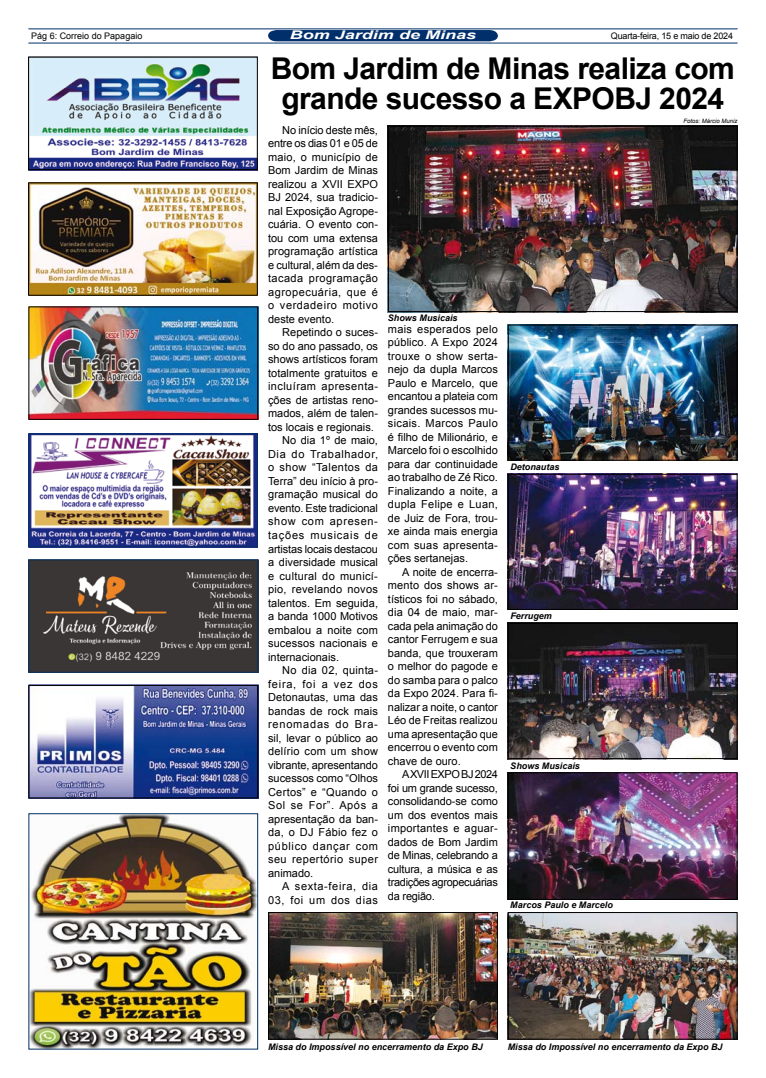
<style>
.page{position:relative;width:766px;height:1078px;background:#fff}
.page>*{position:absolute;margin:0;border:0;box-sizing:border-box;transform-origin:0 0}
.t1{font:700 30px/30px "Arial";letter-spacing:-.02em;color:#000;text-align:center}
.t2{font:italic 700 12px "Arial";color:#fff;scale:1.5 1}
.t3{font:11px/13.5px "Arial";letter-spacing:.005em;color:#000;text-align:justify}
.t4{font:11px "Arial";letter-spacing:.04em;color:#000}
.t5{font:11px "Arial";letter-spacing:.025em;color:#000}
.t6{font:11px "Arial";letter-spacing:.07em;color:#000}
.t7{font:11px "Arial";letter-spacing:.06em;color:#000}
.t8{font:11px "Arial";letter-spacing:.055em;color:#000}
.t9{font:11px "Arial";letter-spacing:.03em;color:#000}
.t10{font:11px "Arial";letter-spacing:.05em;color:#000}
.t11{font:italic 700 9px "Arial";color:#000}
.t12{font:9px "Arial";letter-spacing:-.02em;color:#000}
.t13{font:9px "Arial";color:#000}
.t14{font:italic 6px "Arial";color:#000}
</style>
<div class="page">
<svg style="left:268px;top:30px;width:229px;height:11px;background:#03326d"></svg>
<hr style="left:28px;top:28px;width:709px;height:1px;background:#002f6b">
<hr style="left:28px;top:43px;width:709px;height:1px;background:#002f6b">
<img style="left:390px;top:128px;width:345px;height:182px">
<div style="left:388px;top:126px;width:349px;height:186px;border:1px solid #000"></div>
<img style="left:270px;top:913px;width:225px;height:124px">
<div style="left:268px;top:911px;width:229px;height:128px;border:1px solid #000"></div>
<img style="left:509px;top:326px;width:226px;height:132px">
<div style="left:507px;top:324px;width:230px;height:136px;border:1px solid #000"></div>
<img style="left:509px;top:913px;width:226px;height:124px">
<div style="left:507px;top:911px;width:230px;height:128px;border:1px solid #000"></div>
<img style="left:509px;top:475px;width:226px;height:132px">
<div style="left:507px;top:473px;width:230px;height:136px;border:1px solid #000"></div>
<img style="left:509px;top:624px;width:226px;height:132px">
<div style="left:507px;top:622px;width:230px;height:136px;border:1px solid #000"></div>
<img style="left:509px;top:774px;width:226px;height:123px">
<div style="left:507px;top:772px;width:230px;height:127px;border:1px solid #000"></div>
<img style="left:30px;top:308px;width:226px;height:110px">
<div style="left:28px;top:306px;width:230px;height:114px;border:1px solid #000"></div>
<img style="left:30px;top:686px;width:226px;height:110px">
<div style="left:28px;top:684px;width:230px;height:114px;border:1px solid #000"></div>
<img style="left:30px;top:184px;width:226px;height:110px">
<div style="left:28px;top:182px;width:230px;height:114px;border:1px solid #000"></div>
<img style="left:30px;top:561px;width:226px;height:109px">
<div style="left:28px;top:559px;width:230px;height:113px;border:1px solid #033163"></div>
<img style="left:30px;top:435px;width:226px;height:110px">
<div style="left:28px;top:433px;width:230px;height:114px;border:1px solid #033163"></div>
<img style="left:30px;top:59px;width:226px;height:109px">
<div style="left:28px;top:57px;width:230px;height:113px;border:1px solid #000"></div>
<img style="left:30px;top:815px;width:226px;height:232px">
<div style="left:28px;top:813px;width:230px;height:236px;border:1px solid #033163"></div>
<p class="t2" style="left:290px;top:27px;width:126px">Bom Jardim de Minas</p>
<p class="t13" style="left:31px;top:30px;width:113px">Pág 6: Correio do Papagaio</p>
<p class="t12" style="left:610px;top:30px;width:124px">Quarta-feira, 15 e maio de 2024</p>
<h1 class="t1" style="left:271px;top:54px;width:465px">Bom Jardim de Minas realiza com grande sucesso a EXPOBJ 2024</h1>
<p class="t3" style="left:268px;top:123px;width:111px;text-indent:14px">No início deste mês, entre os dias 01 e 05 de maio, o município de Bom Jardim de Minas realizou a XVII EXPO BJ 2024, sua tradicio&shy;nal Exposição Agrope&shy;cuária. O evento con&shy;tou com uma extensa programação artística e cultural, além da des&shy;tacada programação agropecuária, que é o verdadeiro motivo deste evento.</p>
<p class="t3" style="left:282px;top:326px;width:97px">Repetindo o suces-</p>
<p class="t3" style="left:268px;top:339px;width:111px">so do ano passado, os</p>
<p class="t3" style="left:268px;top:353px;width:111px">shows artísticos foram</p>
<p class="t3" style="left:268px;top:366px;width:111px">totalmente gratuitos e</p>
<p class="t4" style="left:268px;top:379px;width:111px">incluíram apresenta-</p>
<p class="t3" style="left:268px;top:393px;width:111px">ções de artistas reno-</p>
<p class="t3" style="left:268px;top:407px;width:111px">mados, além de talen-</p>
<p class="t3" style="left:268px;top:420px;width:107px">tos locais e regionais.</p>
<p class="t3" style="left:282px;top:434px;width:97px">No dia 1º de maio,</p>
<p class="t8" style="left:268px;top:447px;width:111px">Dia do Trabalhador,</p>
<p class="t4" style="left:268px;top:460px;width:111px">o show “Talentos da</p>
<p class="t3" style="left:268px;top:474px;width:111px">Terra” deu início à pro-</p>
<p class="t3" style="left:268px;top:488px;width:111px">gramação musical do</p>
<p class="t3" style="left:268px;top:501px;width:111px">evento. Este tradicional</p>
<p class="t7" style="left:268px;top:514px;width:111px">show com apresen-</p>
<p class="t6" style="left:268px;top:528px;width:111px">tações musicais de</p>
<p class="t3" style="left:268px;top:542px;width:111px">artistas locais destacou</p>
<p class="t3" style="left:268px;top:555px;width:111px">a diversidade musical</p>
<p class="t9" style="left:268px;top:568px;width:111px">e cultural do municí-</p>
<p class="t5" style="left:268px;top:582px;width:111px">pio, revelando novos</p>
<p class="t3" style="left:268px;top:596px;width:111px">talentos. Em seguida,</p>
<p class="t3" style="left:268px;top:609px;width:111px">a banda 1000 Motivos</p>
<p class="t3" style="left:268px;top:623px;width:111px">embalou a noite com</p>
<p class="t3" style="left:268px;top:636px;width:111px">sucessos nacionais e</p>
<p class="t3" style="left:268px;top:650px;width:72px">internacionais.</p>
<p class="t5" style="left:282px;top:662px;width:97px">No dia 02, quinta-</p>
<p class="t6" style="left:268px;top:676px;width:111px">feira, foi a vez dos</p>
<p class="t3" style="left:268px;top:690px;width:111px">Detonautas, uma das</p>
<p class="t3" style="left:268px;top:704px;width:111px">bandas de rock mais</p>
<p class="t6" style="left:268px;top:716px;width:111px">renomadas do Bra-</p>
<p class="t3" style="left:268px;top:731px;width:111px">sil, levar o público ao</p>
<p class="t3" style="left:268px;top:744px;width:111px">delírio com um show</p>
<p class="t3" style="left:268px;top:758px;width:111px">vibrante, apresentando</p>
<p class="t3" style="left:268px;top:771px;width:111px">sucessos como “Olhos</p>
<p class="t5" style="left:268px;top:784px;width:111px">Certos” e “Quando o</p>
<p class="t10" style="left:268px;top:797px;width:111px">Sol se For”. Após a</p>
<p class="t3" style="left:268px;top:812px;width:111px">apresentação da ban-</p>
<p class="t3" style="left:268px;top:825px;width:111px">da, o DJ Fábio fez o</p>
<p class="t7" style="left:268px;top:838px;width:111px">público dançar com</p>
<p class="t4" style="left:268px;top:851px;width:111px">seu repertório super</p>
<p class="t3" style="left:268px;top:866px;width:47px">animado.</p>
<p class="t8" style="left:282px;top:878px;width:97px">A sexta-feira, dia</p>
<p class="t7" style="left:268px;top:892px;width:111px">03, foi um dos dias</p>
<p class="t11" style="left:388px;top:311px;width:71px">Shows Musicais</p>
<p class="t3" style="left:388px;top:322px;width:111px">mais esperados pelo público. A Expo 2024 trouxe o show serta&shy;nejo da dupla Marcos Paulo e Marcelo, que encantou a plateia com grandes sucessos mu&shy;sicais. Marcos Paulo é filho de Milionário, e Marcelo foi o escolhido para dar continuidade ao trabalho de Zé Rico.<br>Finalizando a noite, a dupla Felipe e Luan, de Juiz de Fora, trou&shy;xe ainda mais energia com suas apresenta&shy;ções sertanejas.</p>
<p class="t3" style="left:388px;top:565px;width:111px;text-indent:14px">A noite de encerra&shy;mento dos shows ar&shy;tísticos foi no sábado, dia 04 de maio, mar&shy;cada pela animação do cantor Ferrugem e sua banda, que trouxeram o melhor do pagode e do samba para o palco da Expo 2024. Para fi&shy;nalizar a noite, o cantor Léo de Freitas realizou uma apresentação que encerrou o evento com chave de ouro.</p>
<p class="t3" style="left:388px;top:767px;width:111px;text-indent:14px">A XVII EXPO BJ 2024 foi um grande sucesso, consolidando-se como um dos eventos mais importantes e aguar&shy;dados de Bom Jardim de Minas, celebrando a cultura, a música e as tradições agropecuárias da região.</p>
<p class="t11" style="left:510px;top:461px;width:51px">Detonautas</p>
<p class="t11" style="left:510px;top:609px;width:43px">Ferrugem</p>
<p class="t11" style="left:510px;top:759px;width:71px">Shows Musicais</p>
<p class="t11" style="left:510px;top:898px;width:104px">Marcos Paulo e Marcelo</p>
<p class="t14" style="left:683px;top:117px;width:56px">Fotos: Márcio Muniz</p>
<p class="t11" style="left:268px;top:1040px;width:216px">Missa do Impossível no encerramento da Expo BJ</p>
<p class="t11" style="left:507px;top:1040px;width:216px">Missa do Impossível no encerramento da Expo BJ</p>
</div>
